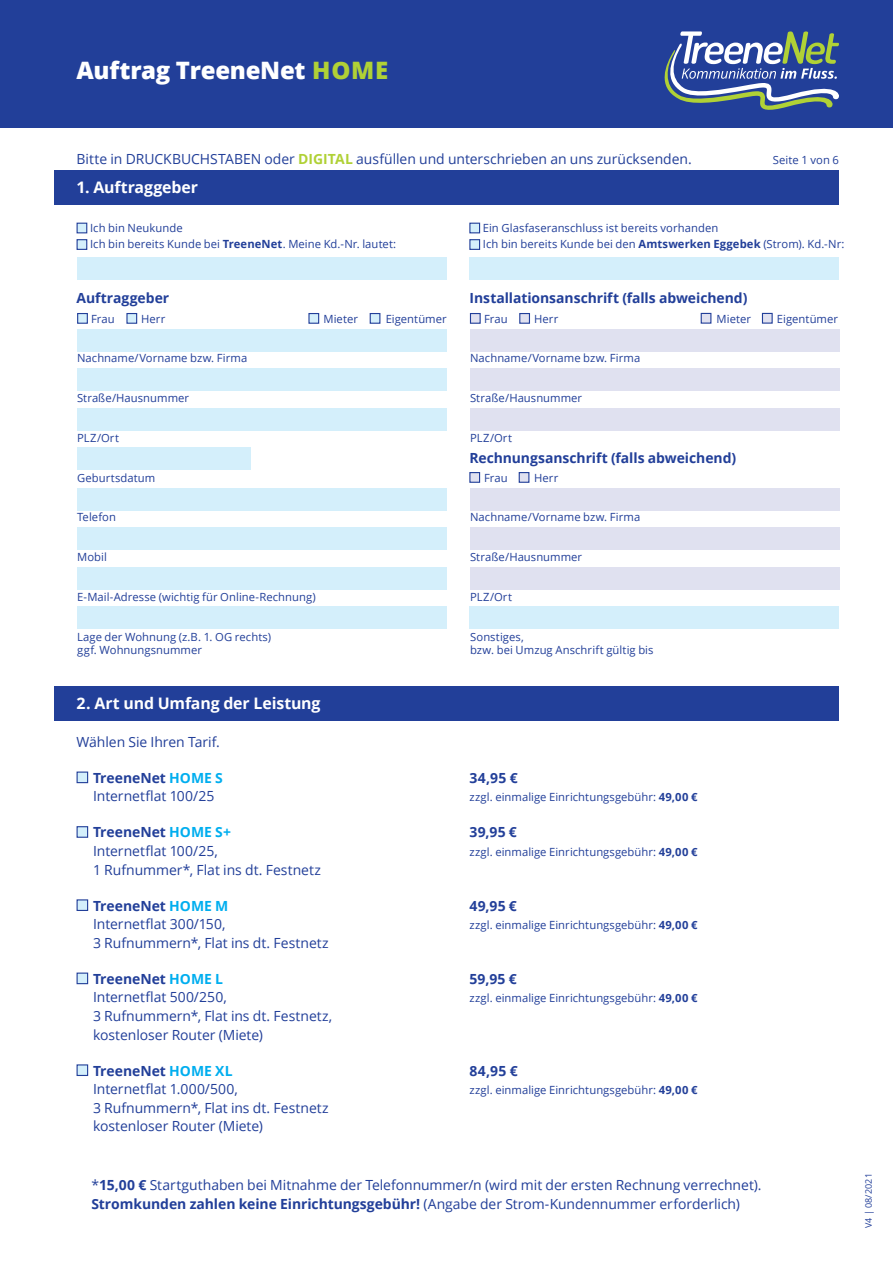
<style>
.page{position:relative;width:893px;height:1263px;background:#fff}
.page>*{position:absolute;margin:0;border:0;box-sizing:border-box;transform-origin:0 0}
.t1{font:800 24px "Open Sans";letter-spacing:-.01em;color:#fff}
.t2{font:700 15.9px "Open Sans";letter-spacing:-.01em;color:#fff}
.t3{font:13.95px/18.6px "Open Sans";letter-spacing:-.005em;color:#223f99}
.t4{font:700 13.95px "Open Sans";letter-spacing:-.005em;color:#223f99}
.t5{font:11.25px/16.5px "Open Sans";letter-spacing:.005em;color:#223f99}
.t6{font:9px "Open Sans";letter-spacing:.005em;color:#223f99}
.s1{color:#b0d136}
.s2{font-weight:700;color:#b0d136}
.s3{font-weight:700}
.s4{color:#00aeef}
</style>
<div class="page">
<div style="left:0;top:0;width:893px;height:128px;background:#223f99"></div>
<svg style="left:664px;top:31px;width:175px;height:79px"></svg>
<div style="left:54px;top:171px;width:785px;height:34px;background:#223f99"></div>
<div style="left:470px;top:368px;width:369px;height:23px;background:#e0e1f0"></div>
<div style="left:470px;top:329px;width:369px;height:23px;background:#e0e1f0"></div>
<div style="left:470px;top:408px;width:369px;height:23px;background:#e0e1f0"></div>
<div style="left:470px;top:527px;width:369px;height:23px;background:#e0e1f0"></div>
<div style="left:470px;top:488px;width:369px;height:23px;background:#e0e1f0"></div>
<div style="left:470px;top:567px;width:369px;height:23px;background:#e0e1f0"></div>
<div style="left:77px;top:313px;width:11px;height:11px;background:#d4effb;border:1px solid #223f99"></div>
<div style="left:126px;top:313px;width:11px;height:11px;background:#d4effb;border:1px solid #223f99"></div>
<div style="left:77px;top:368px;width:370px;height:23px;background:#d4effb"></div>
<div style="left:77px;top:329px;width:370px;height:23px;background:#d4effb"></div>
<div style="left:77px;top:408px;width:370px;height:23px;background:#d4effb"></div>
<div style="left:77px;top:488px;width:370px;height:23px;background:#d4effb"></div>
<div style="left:77px;top:447px;width:174px;height:23px;background:#d4effb"></div>
<div style="left:77px;top:527px;width:370px;height:23px;background:#d4effb"></div>
<div style="left:308px;top:313px;width:11px;height:11px;background:#d4effb;border:1px solid #223f99"></div>
<div style="left:370px;top:313px;width:10px;height:11px;background:#d4effb;border:1px solid #223f99"></div>
<div style="left:470px;top:313px;width:11px;height:11px;background:#e0e1f0;border:1px solid #223f99"></div>
<div style="left:519px;top:313px;width:11px;height:11px;background:#e0e1f0;border:1px solid #223f99"></div>
<div style="left:701px;top:313px;width:10px;height:11px;background:#e0e1f0;border:1px solid #223f99"></div>
<div style="left:762px;top:313px;width:11px;height:11px;background:#e0e1f0;border:1px solid #223f99"></div>
<div style="left:469px;top:472px;width:11px;height:11px;background:#e0e1f0;border:1px solid #223f99"></div>
<div style="left:519px;top:472px;width:10px;height:11px;background:#e0e1f0;border:1px solid #223f99"></div>
<div style="left:77px;top:567px;width:370px;height:23px;background:#d4effb"></div>
<div style="left:77px;top:606px;width:369px;height:23px;background:#d4effb"></div>
<div style="left:469px;top:606px;width:370px;height:23px;background:#d4effb"></div>
<div style="left:77px;top:771px;width:11px;height:12px;background:#d4effb;border:1px solid #223f99"></div>
<div style="left:77px;top:826px;width:11px;height:12px;background:#d4effb;border:1px solid #223f99"></div>
<div style="left:77px;top:899px;width:11px;height:12px;background:#d4effb;border:1px solid #223f99"></div>
<div style="left:77px;top:972px;width:11px;height:12px;background:#d4effb;border:1px solid #223f99"></div>
<div style="left:77px;top:1064px;width:11px;height:12px;background:#d4effb;border:1px solid #223f99"></div>
<div style="left:54px;top:686px;width:785px;height:35px;background:#223f99"></div>
<div style="left:77px;top:223px;width:10px;height:10px;background:#d4effb;border:1px solid #223f99"></div>
<div style="left:77px;top:239px;width:10px;height:11px;background:#d4effb;border:1px solid #223f99"></div>
<div style="left:469px;top:257px;width:370px;height:23px;background:#d4effb"></div>
<div style="left:469px;top:223px;width:11px;height:10px;background:#d4effb;border:1px solid #223f99"></div>
<div style="left:469px;top:239px;width:11px;height:11px;background:#d4effb;border:1px solid #223f99"></div>
<div style="left:77px;top:257px;width:369px;height:23px;background:#d4effb"></div>
<h1 class="t1" style="left:77px;top:52px;width:313px">Auftrag TreeneNet <span class="s1">HOME</span></h1>
<p class="t3" style="left:77px;top:149px;width:617px">Bitte in DRUCKBUCHSTABEN oder <span class="s2">DIGITAL</span> ausfüllen und unterschrieben an uns zurücksenden.</p>
<p class="t5" style="left:773px;top:151px;width:68px">Seite 1 von 6</p>
<h2 class="t2" style="left:77px;top:176px;width:123px">1. Auftraggeber</h2>
<p class="t5" style="left:90px;top:219px;width:308px">Ich bin Neukunde<br>Ich bin bereits Kunde bei <span class="s3">TreeneNet</span>. Meine Kd.-Nr. lautet:</p>
<p class="t5" style="left:483px;top:219px;width:363px">Ein Glasfaseranschluss ist bereits vorhanden<br>Ich bin bereits Kunde bei den <span class="s3">Amtswerken Eggebek</span> (Strom). Kd.-Nr:</p>
<p class="t4" style="left:77px;top:288px;width:94px">Auftraggeber</p>
<p class="t4" style="left:470px;top:288px;width:279px">Installationsanschrift (falls abweichend)</p>
<p class="t5" style="left:91px;top:310px;width:25px">Frau</p>
<p class="t5" style="left:141px;top:310px;width:26px">Herr</p>
<p class="t5" style="left:324px;top:310px;width:36px">Mieter</p>
<p class="t5" style="left:386px;top:310px;width:63px">Eigentümer</p>
<p class="t5" style="left:484px;top:310px;width:25px">Frau</p>
<p class="t5" style="left:534px;top:310px;width:26px">Herr</p>
<p class="t5" style="left:717px;top:310px;width:36px">Mieter</p>
<p class="t5" style="left:777px;top:310px;width:63px">Eigentümer</p>
<p class="t5" style="left:77px;top:350px;width:172px">Nachname/Vorname bzw. Firma</p>
<p class="t5" style="left:470px;top:350px;width:172px">Nachname/Vorname bzw. Firma</p>
<p class="t5" style="left:77px;top:389px;width:114px">Straße/Hausnummer</p>
<p class="t5" style="left:470px;top:389px;width:114px">Straße/Hausnummer</p>
<p class="t5" style="left:77px;top:429px;width:43px">PLZ/Ort</p>
<p class="t5" style="left:470px;top:429px;width:43px">PLZ/Ort</p>
<p class="t5" style="left:77px;top:469px;width:80px">Geburtsdatum</p>
<p class="t5" style="left:484px;top:469px;width:25px">Frau</p>
<p class="t5" style="left:534px;top:469px;width:26px">Herr</p>
<p class="t5" style="left:77px;top:509px;width:40px">Telefon</p>
<p class="t5" style="left:470px;top:509px;width:172px">Nachname/Vorname bzw. Firma</p>
<p class="t5" style="left:77px;top:548px;width:31px">Mobil</p>
<p class="t5" style="left:470px;top:548px;width:114px">Straße/Hausnummer</p>
<p class="t5" style="left:77px;top:588px;width:240px">E-Mail-Adresse (wichtig für Online-Rechnung)</p>
<p class="t5" style="left:470px;top:588px;width:43px">PLZ/Ort</p>
<p class="t5" style="left:77px;top:628px;width:195px">Lage der Wohnung (z.B. 1. OG rechts)</p>
<p class="t5" style="left:470px;top:628px;width:55px">Sonstiges,</p>
<p class="t5" style="left:77px;top:641px;width:126px">ggf. Wohnungsnummer</p>
<p class="t5" style="left:470px;top:641px;width:185px">bzw. bei Umzug Anschrift gültig bis</p>
<p class="t4" style="left:469px;top:448px;width:268px">Rechnungsanschrift (falls abweichend)</p>
<h2 class="t2" style="left:77px;top:692px;width:246px">2. Art und Umfang der Leistung</h2>
<p class="t3" style="left:77px;top:732px;width:145px">Wählen Sie Ihren Tarif.</p>
<p class="t4" style="left:93px;top:768px;width:131px">TreeneNet <span class="s4">Home S</span></p>
<p class="t4" style="left:470px;top:768px;width:50px">34,95 €</p>
<p class="t3" style="left:93px;top:787px;width:123px">Internetflat 100/25</p>
<p class="t5" style="left:470px;top:789px;width:229px">zzgl. einmalige Einrichtungsgebühr: <span class="s3">49,00 €</span></p>
<p class="t4" style="left:93px;top:822px;width:139px">TreeneNet <span class="s4">Home S+</span></p>
<p class="t4" style="left:470px;top:822px;width:49px">39,95 €</p>
<p class="t3" style="left:93px;top:841px;width:126px">Internetflat 100/25,</p>
<p class="t5" style="left:470px;top:843px;width:229px">zzgl. einmalige Einrichtungsgebühr: <span class="s3">49,00 €</span></p>
<p class="t3" style="left:93px;top:860px;width:229px">1 Rufnummer*, Flat ins dt. Festnetz</p>
<p class="t4" style="left:93px;top:896px;width:130px">TreeneNet <span class="s4">Home M</span></p>
<p class="t4" style="left:470px;top:896px;width:49px">49,95 €</p>
<p class="t3" style="left:93px;top:914px;width:134px">Internetflat 300/150,</p>
<p class="t5" style="left:470px;top:916px;width:229px">zzgl. einmalige Einrichtungsgebühr: <span class="s3">49,00 €</span></p>
<p class="t3" style="left:93px;top:933px;width:237px">3 Rufnummern*, Flat ins dt. Festnetz</p>
<p class="t4" style="left:93px;top:969px;width:132px">TreeneNet <span class="s4">Home L</span></p>
<p class="t4" style="left:470px;top:969px;width:49px">59,95 €</p>
<p class="t3" style="left:93px;top:988px;width:135px">Internetflat 500/250,</p>
<p class="t5" style="left:470px;top:990px;width:229px">zzgl. einmalige Einrichtungsgebühr: <span class="s3">49,00 €</span></p>
<p class="t3" style="left:93px;top:1006px;width:241px">3 Rufnummern*, Flat ins dt. Festnetz, kostenloser Router (Miete)</p>
<p class="t4" style="left:93px;top:1061px;width:141px">TreeneNet <span class="s4">Home XL</span></p>
<p class="t4" style="left:470px;top:1061px;width:50px">84,95 €</p>
<p class="t3" style="left:93px;top:1079px;width:146px">Internetflat 1.000/500,</p>
<p class="t5" style="left:470px;top:1081px;width:229px">zzgl. einmalige Einrichtungsgebühr: <span class="s3">49,00 €</span></p>
<p class="t3" style="left:93px;top:1098px;width:237px">3 Rufnummern*, Flat ins dt. Festnetz kostenloser Router (Miete)</p>
<p class="t3" style="left:91px;top:1176px;width:672px">*<span class="s3">15,00 €</span> Startguthaben bei Mitnahme der Telefonnummer/n (wird mit der ersten Rechnung verrechnet).<br><span class="s3">Stromkunden zahlen keine Einrichtungsgebühr!</span> (Angabe der Strom-Kundennummer erforderlich)</p>
<p class="t6" style="left:862px;top:1228px;width:56px;rotate:-90deg">V4 | 08/2021</p>
</div>
